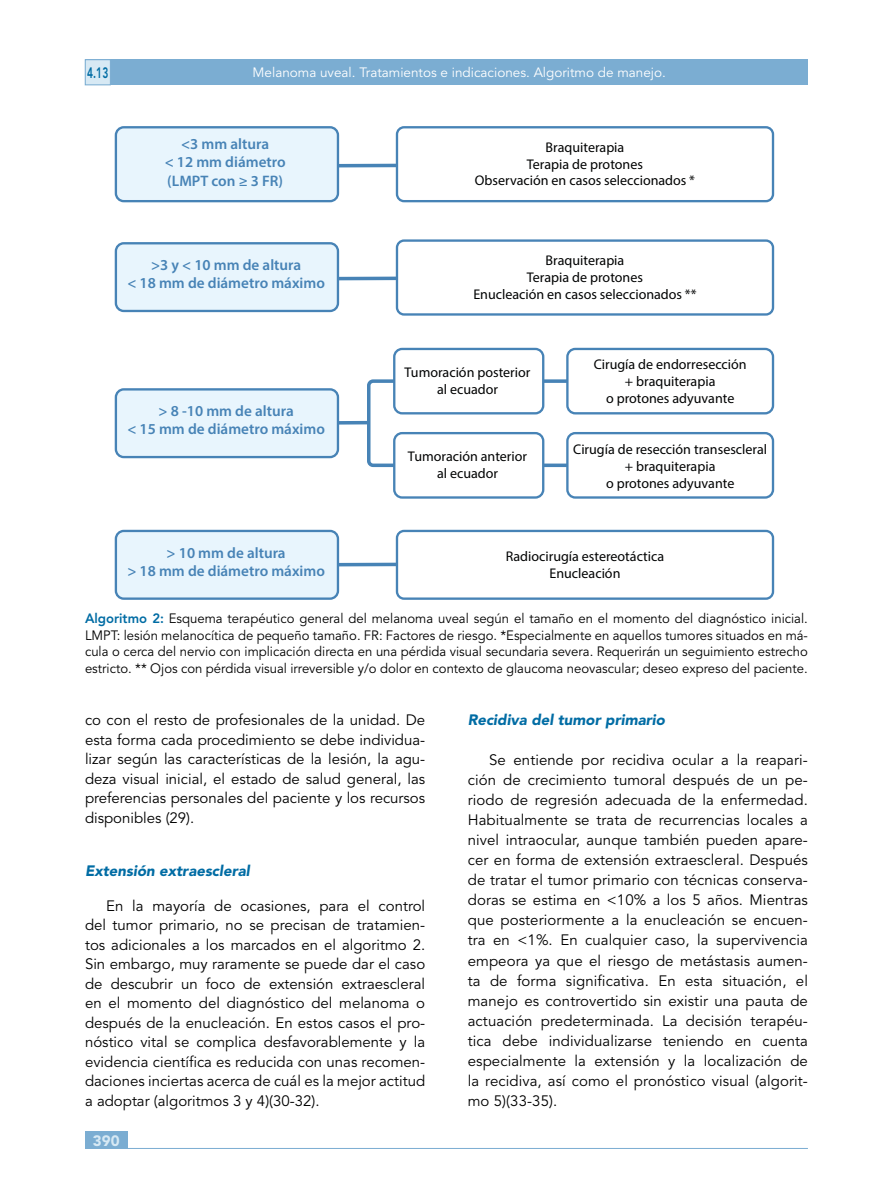
<style>
.page{position:relative;width:893px;height:1191px;background:#fff}
.page>*{position:absolute;margin:0;border:0;box-sizing:border-box;transform-origin:0 0}
.t1{font:600 15.15px/18.3px "Myriad Pro";color:#4783b6;text-align:center}
.Texto_base{font:15px/20.1px "Avenir LT Std";color:#000;text-align:justify}
.Ladillo_2{font:italic 900 15px "Avenir LT Std";color:#006ca4}
.t2{font:800 15px "Avenir LT Std";color:#006ca4;scale:.68 1}
.t3{font:900 15px "Avenir LT Std";color:#d7e9f4}
.t4{font:14.1px/16.8px "Myriad Pro";color:#010202;text-align:center}
.Pie_Figura{font:13.5px/16.5px "Avenir LT Std";color:#000;text-align:justify}
.t5{font:13.5px "Avenir LT Std";color:#fff}
.s1{font-weight:800;color:#006ca4}
</style>
<div class="page">
<div style="left:85px;top:1131px;width:43px;height:17px;background:#7badd2"></div>
<div style="left:85px;top:60px;width:723px;height:25px;background:#7badd2"></div>
<div style="left:85px;top:60px;width:26px;height:25px;background:#d7e9f4;border:1px solid #7badd2"></div>
<hr style="left:85px;top:1148px;width:723px;height:1px;background:#7badd2">
<svg style="left:339px;top:162px;width:57px;height:8px"></svg>
<svg style="left:339px;top:274px;width:57px;height:9px"></svg>
<svg style="left:339px;top:560px;width:57px;height:9px"></svg>
<svg style="left:175px;top:377px;width:546px;height:92px"></svg>
<div style="left:394px;top:349px;width:149px;height:64px;background:#fff;border-radius:8px"></div>
<div style="left:393px;top:348px;width:151px;height:66px;border:2px solid #4783b6;border-radius:8px"></div>
<div style="left:567px;top:349px;width:206px;height:64px;background:#fff;border-radius:8px"></div>
<div style="left:566px;top:348px;width:208px;height:66px;border:2px solid #4783b6;border-radius:8px"></div>
<div style="left:394px;top:433px;width:149px;height:64px;background:#fff;border-radius:8px"></div>
<div style="left:393px;top:432px;width:151px;height:66px;border:2px solid #4783b6;border-radius:8px"></div>
<div style="left:567px;top:433px;width:206px;height:64px;background:#fff;border-radius:8px"></div>
<div style="left:566px;top:432px;width:208px;height:66px;border:2px solid #4783b6;border-radius:8px"></div>
<div style="left:116px;top:127px;width:222px;height:74px;background:#e8f5fd;border-radius:8px"></div>
<div style="left:115px;top:126px;width:224px;height:76px;border:2px solid #4783b6;border-radius:8px"></div>
<div style="left:116px;top:243px;width:222px;height:68px;background:#e8f5fd;border-radius:8px"></div>
<div style="left:115px;top:242px;width:224px;height:70px;border:2px solid #4783b6;border-radius:8px"></div>
<div style="left:116px;top:389px;width:222px;height:68px;background:#e8f5fd;border-radius:8px"></div>
<div style="left:115px;top:388px;width:224px;height:70px;border:2px solid #4783b6;border-radius:8px"></div>
<div style="left:116px;top:531px;width:222px;height:67px;background:#e8f5fd;border-radius:8px"></div>
<div style="left:115px;top:530px;width:224px;height:70px;border:2px solid #4783b6;border-radius:8px"></div>
<div style="left:396px;top:126px;width:378px;height:76px;border:2px solid #4783b6;border-radius:7px"></div>
<div style="left:396px;top:239px;width:378px;height:77px;border:2px solid #4783b6;border-radius:7px"></div>
<div style="left:396px;top:530px;width:378px;height:70px;border:2px solid #4783b6;border-radius:7px"></div>
<p class="t2" style="left:87px;top:64px;width:33px">4.13</p>
<p class="t5" style="left:253px;top:65px;width:415px">Melanoma uveal. Tratamientos e indicaciones. Algoritmo de manejo.</p>
<p class="t1" style="left:165px;top:135px;width:123px">&lt;3 mm altura<br>&lt; 12 mm diámetro (LMPT con ≥ 3 FR)</p>
<p class="t1" style="left:127px;top:255px;width:199px">&gt;3 y &lt; 10 mm de altura<br>&lt; 18 mm de diámetro máximo</p>
<p class="t1" style="left:127px;top:401px;width:199px">&gt; 8 -10 mm de altura<br>&lt; 15 mm de diámetro máximo</p>
<p class="t4" style="left:475px;top:138px;width:222px">Braquiterapia<br>Terapia de protones<br>Observación en casos seleccionados *</p>
<p class="t4" style="left:473px;top:252px;width:225px">Braquiterapia<br>Terapia de protones<br>Enucleación en casos seleccionados **</p>
<p class="t4" style="left:405px;top:364px;width:127px">Tumoración posterior al ecuador</p>
<p class="t4" style="left:408px;top:448px;width:121px">Tumoración anterior al ecuador</p>
<p class="t4" style="left:594px;top:355px;width:154px">Cirugía de endorresección + braquiterapia<br>o protones adyuvante</p>
<p class="t4" style="left:573px;top:441px;width:195px">Cirugía de resección transescleral + braquiterapia<br>o protones adyuvante</p>
<p class="t1" style="left:127px;top:543px;width:199px">&gt; 10 mm de altura<br>&gt; 18 mm de diámetro máximo</p>
<p class="t4" style="left:506px;top:547px;width:160px">Radiocirugía estereotáctica<br>Enucleación</p>
<p class="Pie_Figura" style="left:85px;top:611px;width:724px"><span class="s1">Algoritmo 2:</span> Esquema terapéutico general del melanoma uveal según el tamaño en el momento del diagnóstico inicial.<br>LMPT: lesión melanocítica de pequeño tamaño. FR: Factores de riesgo. *Especialmente en aquellos tumores situados en má&shy;cula o cerca del nervio con implicación directa en una pérdida visual secundaria severa. Requerirán un seguimiento estrecho estricto. ** Ojos con pérdida visual irreversible y/o dolor en contexto de glaucoma neovascular; deseo expreso del paciente.</p>
<p class="Texto_base" style="left:85px;top:711px;width:342px;line-height:19.5px">co con el resto de profesionales de la unidad. De esta forma cada procedimiento se debe individua&shy;lizar según las características de la lesión, la agu&shy;deza visual inicial, el estado de salud general, las preferencias personales del paciente y los recursos disponibles (29).</p>
<p class="Ladillo_2" style="left:85px;top:862px;width:166px">Extensión extraescleral</p>
<p class="Texto_base" style="left:85px;top:896px;width:342px;line-height:19.5px;text-indent:21px">En la mayoría de ocasiones, para el control del tumor primario, no se precisan de tratamien&shy;tos adicionales a los marcados en el algoritmo 2.<br>Sin embargo, muy raramente se puede dar el caso de descubrir un foco de extensión extraescleral en el momento del diagnóstico del melanoma o después de la enucleación. En estos casos el pro&shy;nóstico vital se complica desfavorablemente y la evidencia científica es reducida con unas recomen&shy;daciones inciertas acerca de cuál es la mejor actitud a adoptar (algoritmos 3 y 4)(30-32).</p>
<p class="Ladillo_2" style="left:468px;top:711px;width:199px">Recidiva del tumor primario</p>
<p class="Texto_base" style="left:468px;top:750px;width:342px;text-indent:21px">Se entiende por recidiva ocular a la reapari&shy;ción de crecimiento tumoral después de un pe&shy;riodo de regresión adecuada de la enfermedad.<br>Habitualmente se trata de recurrencias locales a nivel intraocular, aunque también pueden apare&shy;cer en forma de extensión extraescleral. Después de tratar el tumor primario con técnicas conserva&shy;doras se estima en &lt;10% a los 5 años. Mientras que posteriormente a la enucleación se encuen&shy;tra en &lt;1%. En cualquier caso, la supervivencia empeora ya que el riesgo de metástasis aumen&shy;ta de forma significativa. En esta situación, el manejo es controvertido sin existir una pauta de actuación predeterminada. La decisión terapéu&shy;tica debe individualizarse teniendo en cuenta especialmente la extensión y la localización de la recidiva, así como el pronóstico visual (algorit&shy;mo 5)(33-35).</p>
<p class="t3" style="left:93px;top:1131px;width:28px">390</p>
</div>
